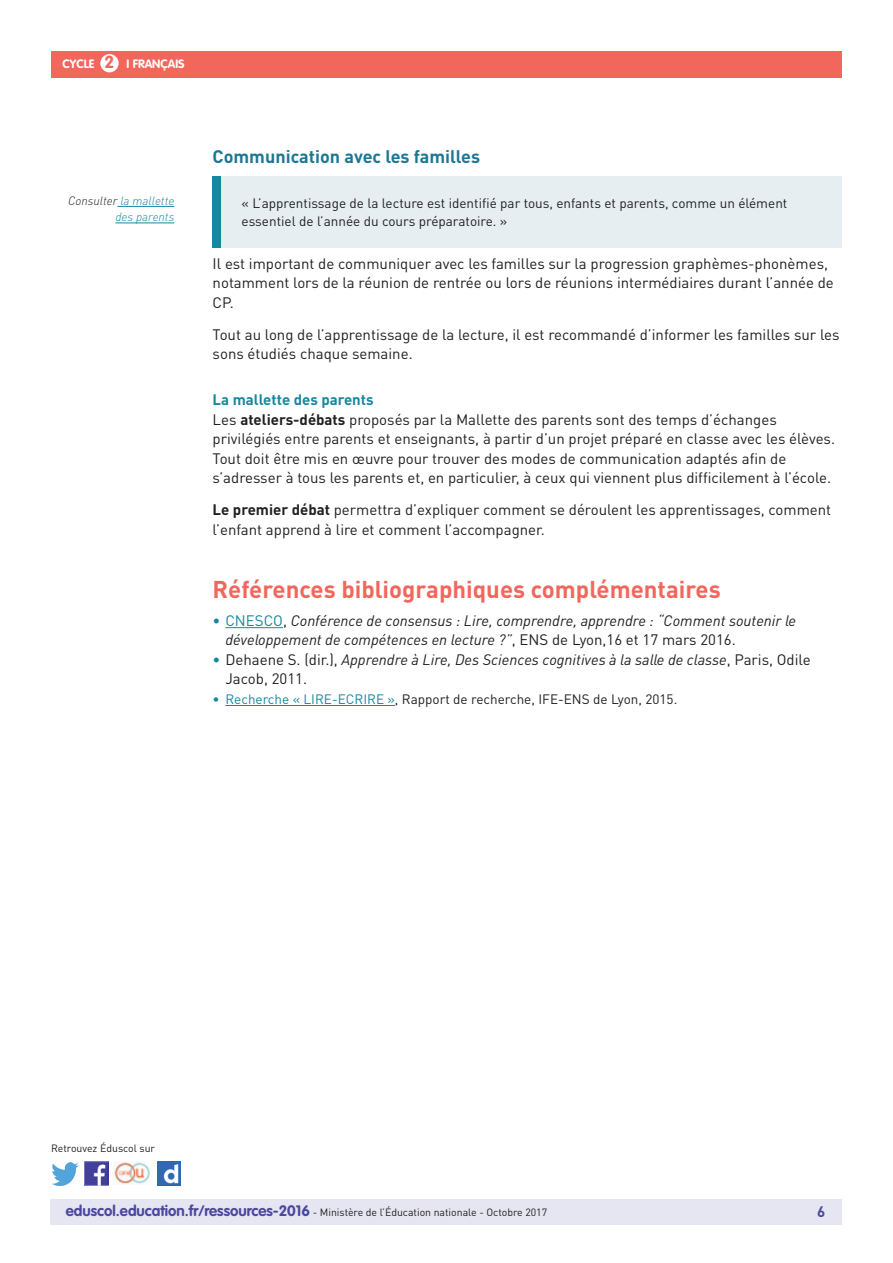
<style>
.page{position:relative;width:893px;height:1263px;background:#fff}
.page>*{position:absolute;margin:0;border:0;box-sizing:border-box;transform-origin:0 0}
.t1{font:700 24px "DIN Pro";color:#f2675c}
.t2{font:700 18px "DIN Pro";color:#1d7794}
.t3{font:700 17.25px "VAG Rounded Std";color:#f2675c}
.t4{font:15px/19.5px "DIN Pro";color:#231f20}
.t5{font:italic 15px/19.5px "DIN Pro";color:#231f20}
.t6{font:700 15px "DIN Pro";color:#4a489e}
.t7{font:13.5px/18px "DIN Pro";color:#231f20}
.t8{font:italic 300 12px/16.5px "DIN Pro";color:#16879f;text-align:right}
.t9{font:700 12px "VAG Rounded Std";color:#fff}
.t10{font:10.5px "DIN Pro";color:#231f20}
.s1{color:#231f20}
.s2{font-weight:700;color:#16879f}
.s3{font-weight:700}
.s4{font-style:normal;color:#16879f}
.s5{font-style:normal}
.s6{color:#16879f}
.s7{font-family:"VAG Rounded Std";font-weight:700;font-size:15px;color:#4a489e}
</style>
<div class="page">
<div style="left:50px;top:1199px;width:791px;height:26px;background:#e6e5f2"></div>
<div style="left:51px;top:51px;width:791px;height:27px;background:#f2675c"></div>
<div style="left:100px;top:54px;width:19px;height:18px;background:#fff;border-radius:50%"></div>
<img style="left:85px;top:1162px;width:23px;height:23px">
<img style="left:51px;top:1163px;width:28px;height:22px">
<img style="left:158px;top:1162px;width:22px;height:23px">
<img style="left:114px;top:1162px;width:36px;height:22px">
<hr style="left:225px;top:627px;width:58px;height:1px;background:#16879f">
<hr style="left:225px;top:705px;width:170px;height:1px;background:#16879f">
<div style="left:212px;top:176px;width:629px;height:72px;background:#e6eef2"></div>
<div style="left:212px;top:176px;width:8px;height:72px;background:#16879f"></div>
<hr style="left:117px;top:206px;width:57px;height:1px;background:#16879f">
<hr style="left:115px;top:223px;width:59px;height:1px;background:#16879f">
<p class="t3" style="left:105px;top:52px;width:11px">2</p>
<p class="t9" style="left:63px;top:57px;width:33px">CYCLE</p>
<p class="t9" style="left:127px;top:57px;width:60px">I français</p>
<p class="t8" style="left:68px;top:192px;width:108px"><span class="s1">Consulter</span> la mallette des parents</p>
<p class="t2" style="left:213px;top:144px;width:269px">Communication avec les familles</p>
<p class="t7" style="left:242px;top:194px;width:547px">« L’apprentissage de la lecture est identifié par tous, enfants et parents, comme un élément essentiel de l’année du cours préparatoire. »</p>
<p class="t4" style="left:213px;top:253px;width:623px">Il est important de communiquer avec les familles sur la progression graphèmes-phonèmes, notamment lors de la réunion de rentrée ou lors de réunions intermédiaires durant l’année de<br>CP.</p>
<p class="t4" style="left:213px;top:324px;width:628px">Tout au long de l’apprentissage de la lecture, il est recommandé d’informer les familles sur les sons étudiés chaque semaine.</p>
<p class="t4" style="left:213px;top:390px;width:624px"><span class="s2">La mallette des parents<br></span>Les <span class="s3">ateliers-débats</span> proposés par la Mallette des parents sont des temps d’échanges privilégiés entre parents et enseignants, à partir d’un projet préparé en classe avec les élèves.<br>Tout doit être mis en œuvre pour trouver des modes de communication adaptés afin de s’adresser à tous les parents et, en particulier, à ceux qui viennent plus difficilement à l’école.</p>
<p class="t4" style="left:213px;top:500px;width:620px"><span class="s3">Le premier débat</span> permettra d’expliquer comment se déroulent les apprentissages, comment l’enfant apprend à lire et comment l’accompagner.</p>
<h1 class="t1" style="left:213px;top:573px;width:510px">Références bibliographiques complémentaires</h1>
<p class="t5" style="left:225px;top:610px;width:572px;text-indent:-13px"><span class="s4">• CNESCO</span><span class="s5">,</span> Conférence de consensus : Lire, comprendre, apprendre : “Comment soutenir le développement de compétences en lecture ?”<span class="s5">, ENS de Lyon,16 et 17 mars 2016.</span></p>
<p class="t5" style="left:225px;top:649px;width:587px;text-indent:-13px"><span class="s4">•</span> <span class="s5">Dehaene S. (dir.),</span> Apprendre à Lire, Des Sciences cognitives à la salle de classe<span class="s5">, Paris, Odile<br>Jacob, 2011.</span></p>
<p class="t7" style="left:213px;top:689px;width:466px"><span class="s6">• Recherche « LIRE-ECRIRE »</span>, Rapport de recherche, IFE-ENS de Lyon, 2015.</p>
<p class="t10" style="left:51px;top:1141px;width:106px">Retrouvez Éduscol sur</p>
<p class="t10" style="left:66px;top:1205px;width:483px"><span class="s7">eduscol.education.fr/ressources-2016</span> - Ministère de l’Éducation nationale - Octobre 2017</p>
<p class="t6" style="left:817px;top:1201px;width:10px">6</p>
</div>
